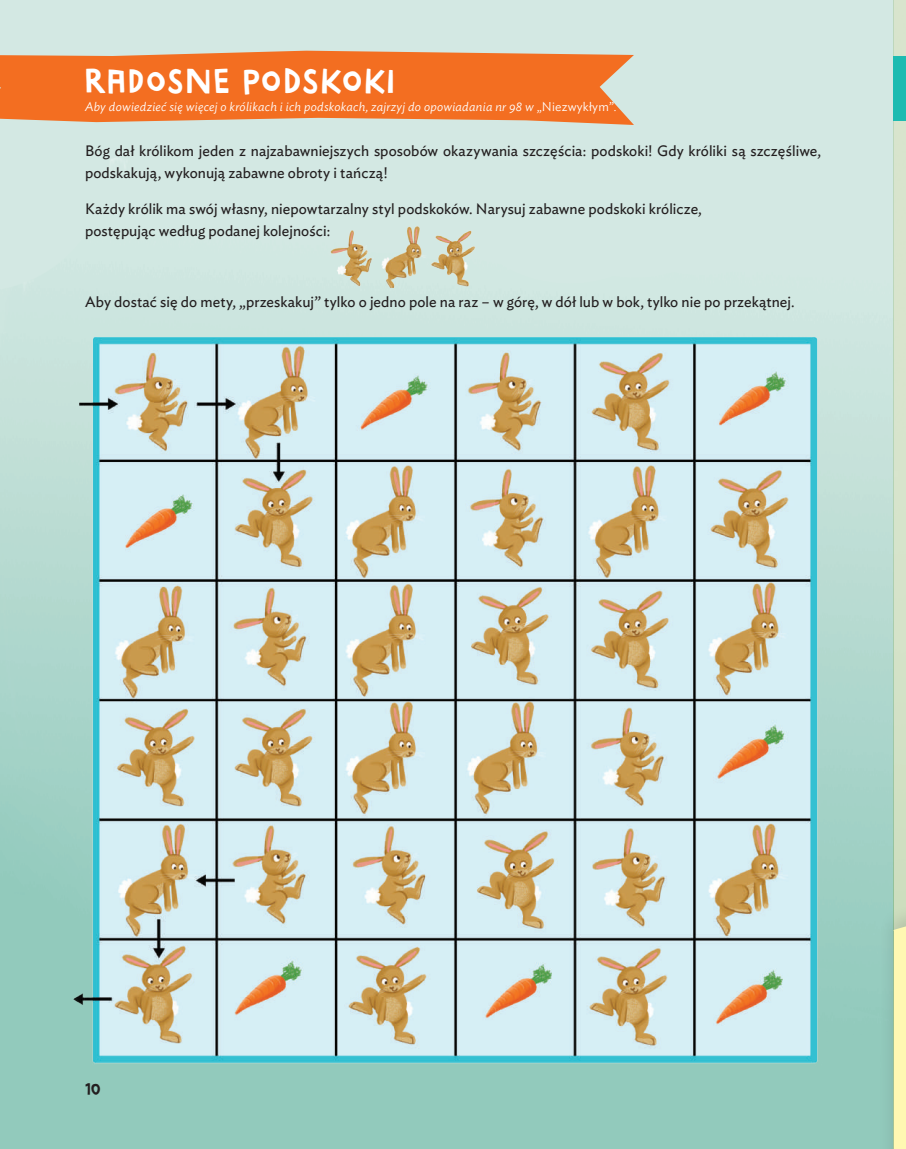
<style>
.page{position:relative;width:906px;height:1149px;background:#fff}
.page>*{position:absolute;margin:0;border:0;box-sizing:border-box;transform-origin:0 0}
.t1{font:36px "Marujo";letter-spacing:.08em;color:#fff}
.t2{font:18px "Marujo";color:#231f20}
.t3{font:15px/22.5px "Ideal Sans";letter-spacing:.005em;color:#231f20}
.t4{font:italic 300 12.75px "Ideal Sans";letter-spacing:.02em;color:#fff}
.s1{font-style:normal}
</style>
<div class="page">
<div style="left:878px;top:849px;width:28px;height:299px;background:#231f20;opacity:.15"></div>
<svg style="left:893px;top:797px;width:13px;height:351px;background:#e5eab4"></svg>
<img style="left:58px;top:329px;width:768px;height:743px">
<img style="left:324px;top:224px;width:160px;height:64px">
<div style="left:893px;top:56px;width:13px;height:65px;background:#1dbbb1"></div>
<svg style="left:0;top:51px;width:634px;height:74px;background:#ef7d38"></svg>
<h1 class="t1" style="left:85px;top:59px;width:295px">RADOSNE PODSKOKI</h1>
<p class="t4" style="left:85px;top:96px;width:533px">Aby dowiedzieć się więcej o królikach i ich podskokach, zajrzyj do opowiadania nr 98 w <span class="s1">„Niezwykłym”.</span></p>
<p class="t3" style="left:85px;top:138px;width:737px">Bóg dał królikom jeden z najzabawniejszych sposobów okazywania szczęścia: podskoki! Gdy króliki są szczęśliwe, podskakują, wykonują zabawne obroty i tańczą!</p>
<p class="t3" style="left:85px;top:196px;width:618px">Każdy królik ma swój własny, niepowtarzalny styl podskoków. Narysuj zabawne podskoki królicze, postępując według podanej kolejności:</p>
<p class="t3" style="left:85px;top:289px;width:711px">Aby dostać się do mety, „przeskakuj” tylko o jedno pole na raz – w górę, w dół lub w bok, tylko nie po przekątnej.</p>
<p class="t2" style="left:85px;top:1078px;width:17px">10</p>
</div>
